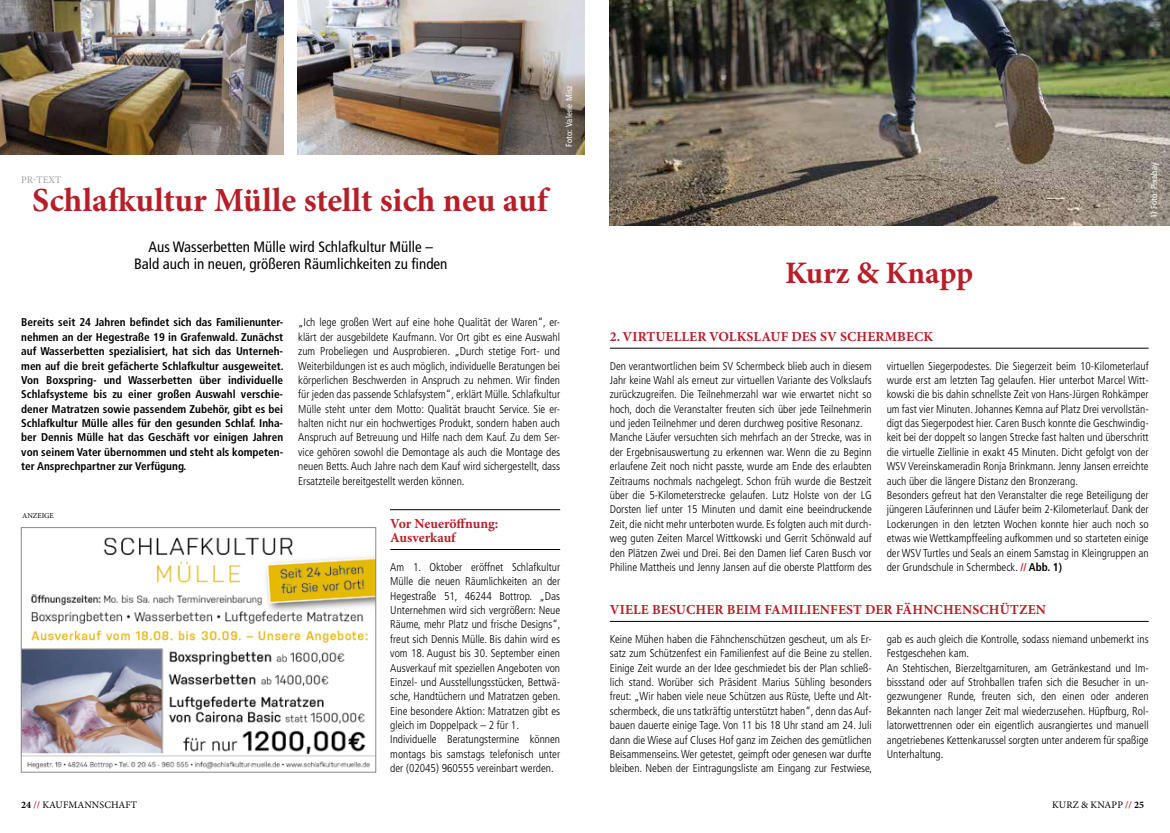
<style>
.page{position:relative;width:1170px;height:833px;background:#fff}
.page>*{position:absolute;margin:0;border:0;box-sizing:border-box;transform-origin:0 0}
.t1{font:700 33.75px "Minion Pro";color:#b61f29}
.t2{font:700 31.25px "Minion Pro";letter-spacing:-.005em;color:#b61f29}
.t3{font:condensed 15px/17.5px "Frutiger";color:#000;text-align:center}
.t4{font:700 13.75px/14.4px "Minion Pro";letter-spacing:.01em;color:#b61f29}
.t5{font:300 condensed 11.25px/14.4px "Frutiger";color:#000}
.t6{font:700 condensed 11.25px/14.4px "Frutiger";color:#000;text-align:justify}
.t7{font:10px "Minion Pro";letter-spacing:.01em;color:#000}
.t8{font:10px "Minion Pro";letter-spacing:.01em;color:#9d9d9c}
.t9{font:condensed 8.75px "Frutiger";letter-spacing:.015em;color:#fff}
.t10{font:7.5px "Minion Pro";color:#000}
.s1{font-weight:700}
.s2{font-weight:700;color:#b61f29}
</style>
<div class="page">
<img style="left:609px;top:0;width:560px;height:226px">
<hr style="left:609px;top:348px;width:539px;height:1px;background:#000">
<hr style="left:609px;top:621px;width:539px;height:1px;background:#000">
<img style="left:0;top:0;width:283px;height:154px">
<img style="left:298px;top:0;width:287px;height:154px">
<hr style="left:390px;top:509px;width:170px;height:1px;background:#000">
<hr style="left:390px;top:549px;width:170px;height:1px;background:#000">
<img style="left:23px;top:537px;width:351px;height:232px">
<div style="left:21px;top:527px;width:355px;height:245px;border:1px solid #878787"></div>
<p class="t8" style="left:21px;top:173px;width:41px">PR-TEXT</p>
<h1 class="t1" style="left:32px;top:180px;width:517px">Schlafkultur Mülle stellt sich neu auf</h1>
<h3 class="t3" style="left:134px;top:238px;width:315px">Aus Wasserbetten Mülle wird Schlafkultur Mülle –<br>Bald auch in neuen, größeren Räumlichkeiten zu finden</h3>
<p class="t9" style="left:564px;top:147px;width:63px;rotate:-90deg">Foto: Valerie Misz</p>
<p class="t6" style="left:21px;top:315px;width:264px">Bereits seit 24 Jahren befindet sich das Familienunter&shy;nehmen an der Hegestraße 19 in Grafenwald. Zunächst auf Wasserbetten spezialisiert, hat sich das Unterneh&shy;men auf die breit gefächerte Schlafkultur ausgeweitet.<br>Von Boxspring- und Wasserbetten über individuelle Schlafsysteme bis zu einer großen Auswahl verschie&shy;dener Matratzen sowie passendem Zubehör, gibt es bei Schlafkultur Mülle alles für den gesunden Schlaf. Inha&shy;ber Dennis Mülle hat das Geschäft vor einigen Jahren von seinem Vater übernommen und steht als kompeten&shy;ter Ansprechpartner zur Verfügung.</p>
<p class="t5" style="left:298px;top:315px;width:263px;text-align:justify">„Ich lege großen Wert auf eine hohe Qualität der Waren“, er&shy;klärt der ausgebildete Kaufmann. Vor Ort gibt es eine Auswahl zum Probeliegen und Ausprobieren. „Durch stetige Fort- und Weiterbildungen ist es auch möglich, individuelle Beratungen bei körperlichen Beschwerden in Anspruch zu nehmen. Wir finden für jeden das passende Schlafsystem“, erklärt Mülle. Schlafkultur Mülle steht unter dem Motto: Qualität braucht Service. Sie er&shy;halten nicht nur ein hochwertiges Produkt, sondern haben auch Anspruch auf Betreuung und Hilfe nach dem Kauf. Zu dem Ser&shy;vice gehören sowohl die Demontage als auch die Montage des neuen Betts. Auch Jahre nach dem Kauf wird sichergestellt, dass Ersatzteile bereitgestellt werden können.</p>
<p class="t4" style="left:390px;top:517px;width:110px">Vor Neueröffnung:<br>Ausverkauf</p>
<p class="t5" style="left:390px;top:560px;width:172px">Am 1. Oktober eröffnet Schlafkultur Mülle die neuen Räumlichkeiten an der Hegestraße 51, 46244 Bottrop. „Das Unternehmen wird sich vergrößern: Neue Räume, mehr Platz und frische Designs“, freut sich Dennis Mülle. Bis dahin wird es vom 18. August bis 30. September einen Ausverkauf mit speziellen Angeboten von Einzel- und Ausstellungsstücken, Bettwä&shy;sche, Handtüchern und Matratzen geben.<br>Eine besondere Aktion: Matratzen gibt es gleich im Doppelpack – 2 für 1.<br>Individuelle Beratungstermine können montags bis samstags telefonisch unter der (02045) 960555 vereinbart werden.</p>
<p class="t10" style="left:22px;top:510px;width:33px">ANZEIGE</p>
<p class="t7" style="left:21px;top:798px;width:117px"><span class="s1">24</span> <span class="s2">//</span> KAUFMANNSCHAFT</p>
<h2 class="t2" style="left:785px;top:254px;width:190px">Kurz &amp; Knapp</h2>
<p class="t4" style="left:610px;top:330px;width:325px">2. VIRTUELLER VOLKSLAUF DES SV SCHERMBECK</p>
<p class="t9" style="left:1148px;top:218px;width:57px;rotate:-90deg">1) Foto: Pixabay</p>
<p class="t5" style="left:609px;top:358px;width:263px">Den verantwortlichen beim SV Schermbeck blieb auch in diesem Jahr keine Wahl als erneut zur virtuellen Variante des Volkslaufs zurückzugreifen. Die Teilnehmerzahl war wie erwartet nicht so hoch, doch die Veranstalter freuten sich über jede Teilnehmerin und jeden Teilnehmer und deren durchweg positive Resonanz.<br>Manche Läufer versuchten sich mehrfach an der Strecke, was in der Ergebnisauswertung zu erkennen war. Wenn die zu Beginn erlaufene Zeit noch nicht passte, wurde am Ende des erlaubten Zeitraums nochmals nachgelegt. Schon früh wurde die Bestzeit über die 5-Kilometerstrecke gelaufen. Lutz Holste von der LG Dorsten lief unter 15 Minuten und damit eine beeindruckende Zeit, die nicht mehr unterboten wurde. Es folgten auch mit durch&shy;weg guten Zeiten Marcel Wittkowski und Gerrit Schönwald auf den Plätzen Zwei und Drei. Bei den Damen lief Caren Busch vor Philine Mattheis und Jenny Jansen auf die oberste Plattform des</p>
<p class="t5" style="left:886px;top:359px;width:263px">virtuellen Siegerpodestes. Die Siegerzeit beim 10-Kilometerlauf wurde erst am letzten Tag gelaufen. Hier unterbot Marcel Witt&shy;kowski die bis dahin schnellste Zeit von Hans-Jürgen Rohkämper um fast vier Minuten. Johannes Kemna auf Platz Drei vervollstän&shy;digt das Siegerpodest hier. Caren Busch konnte die Geschwindig&shy;keit bei der doppelt so langen Strecke fast halten und überschritt die virtuelle Ziellinie in exakt 45 Minuten. Dicht gefolgt von der WSV Vereinskameradin Ronja Brinkmann. Jenny Jansen erreichte auch über die längere Distanz den Bronzerang.<br>Besonders gefreut hat den Veranstalter die rege Beteiligung der jüngeren Läuferinnen und Läufer beim 2-Kilometerlauf. Dank der Lockerungen in den letzten Wochen konnte hier auch noch so etwas wie Wettkampffeeling aufkommen und so starteten einige der WSV Turtles und Seals an einem Samstag in Kleingruppen an der Grundschule in Schermbeck. <span class="s2">//</span> <span class="s1">Abb. 1)</span></p>
<p class="t4" style="left:610px;top:603px;width:437px">VIELE BESUCHER BEIM FAMILIENFEST DER FÄHNCHENSCHÜTZEN</p>
<p class="t5" style="left:609px;top:632px;width:264px;text-align:justify">Keine Mühen haben die Fähnchenschützen gescheut, um als Er&shy;satz zum Schützenfest ein Familienfest auf die Beine zu stellen.<br>Einige Zeit wurde an der Idee geschmiedet bis der Plan schließ&shy;lich stand. Worüber sich Präsident Marius Sühling besonders freut: „Wir haben viele neue Schützen aus Rüste, Uefte und Alt&shy;schermbeck, die uns tatkräftig unterstützt haben“, denn das Auf&shy;bauen dauerte einige Tage. Von 11 bis 18 Uhr stand am 24. Juli dann die Wiese auf Cluses Hof ganz im Zeichen des gemütlichen Beisammenseins. Wer getestet, geimpft oder genesen war durfte bleiben. Neben der Eintragungsliste am Eingang zur Festwiese,</p>
<p class="t5" style="left:886px;top:632px;width:263px">gab es auch gleich die Kontrolle, sodass niemand unbemerkt ins Festgeschehen kam.<br>An Stehtischen, Bierzeltgarnituren, am Getränkestand und Im&shy;bissstand oder auf Strohballen trafen sich die Besucher in un&shy;gezwungener Runde, freuten sich, den einen oder anderen Bekannten nach langer Zeit mal wiederzusehen. Hüpfburg, Rol&shy;latorwettrennen oder ein eigentlich ausrangiertes und manuell angetriebenes Kettenkarussel sorgten unter anderem für spaßige Unterhaltung.</p>
<p class="t7" style="left:1052px;top:798px;width:93px">KURZ &amp; KNAPP <span class="s2">//</span> <span class="s1">25</span></p>
</div>
